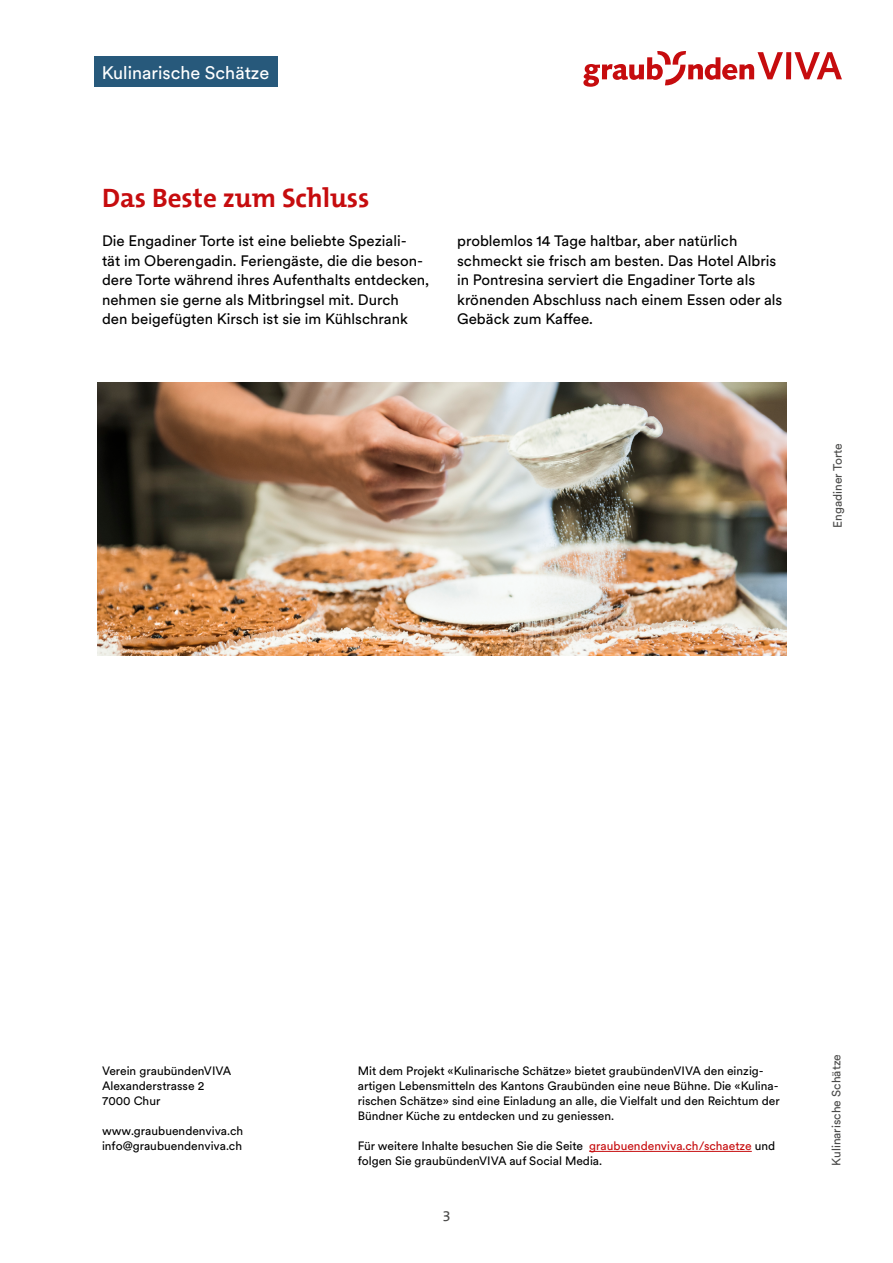
<style>
.page{position:relative;width:893px;height:1263px;background:#fff}
.page>*{position:absolute;margin:0;border:0;box-sizing:border-box;transform-origin:0 0}
.t1{font:700 27px "The Mix B";color:#c60c0e}
.t2{font:18px "Circulargraubuenden";color:#fff}
.t3{font:15px/19.5px "Circulargraubuenden";color:#000}
.t4{font:15px "The Mix B";color:#4a4a49}
.t5{font:12px/15px "Circulargraubuenden";color:#000}
.t6{font:12px "Circulargraubuenden";color:#4a4a49}
.s1{color:#c60c0e}
</style>
<div class="page">
<hr style="left:589px;top:1151px;width:163px;height:1px;background:#c60c0e">
<img style="left:98px;top:383px;width:689px;height:273px">
<svg style="left:583px;top:51px;width:200px;height:36px"></svg>
<div style="left:786px;top:52px;width:5px;height:27px;background:#c60c0e"></div>
<svg style="left:794px;top:52px;width:48px;height:27px"></svg>
<div style="left:94px;top:57px;width:184px;height:30px;background:#27597b"></div>
<h2 class="t2" style="left:102px;top:60px;width:169px">Kulinarische Schätze</h2>
<h1 class="t1" style="left:102px;top:181px;width:269px">Das Beste zum Schluss</h1>
<p class="t3" style="left:102px;top:230px;width:329px">Die Engadiner Torte ist eine beliebte Speziali-<br>tät im Oberengadin. Feriengäste, die die beson&shy;dere Torte während ihres Aufenthalts entdecken, nehmen sie gerne als Mitbringsel mit. Durch<br>den beigefügten Kirsch ist sie im Kühlschrank</p>
<p class="t3" style="left:457px;top:230px;width:327px">problemlos 14 Tage haltbar, aber natürlich schmeckt sie frisch am besten. Das Hotel Albris in Pontresina serviert die Engadiner Torte als krönenden Abschluss nach einem Essen oder als Gebäck zum Kaffee.</p>
<p class="t6" style="left:830px;top:528px;width:86px;rotate:-90deg">Engadiner Torte</p>
<p class="t5" style="left:102px;top:1063px;width:131px">Verein graubündenVIVA<br>Alexanderstrasse 2<br>7000 Chur</p>
<p class="t5" style="left:102px;top:1123px;width:143px">www.graubuendenviva.ch info@graubuendenviva.ch</p>
<p class="t5" style="left:358px;top:1063px;width:423px">Mit dem Projekt «Kulinarische Schätze» bietet graubündenVIVA den einzig&shy;artigen Lebensmitteln des Kantons Graubünden eine neue Bühne. Die «Kulina&shy;rischen Schätze» sind eine Einladung an alle, die Vielfalt und den Reichtum der Bündner Küche zu entdecken und zu geniessen.</p>
<p class="t5" style="left:358px;top:1138px;width:419px">Für weitere Inhalte besuchen Sie die Seite <span class="s1">graubuendenviva.ch/schaetze</span> und folgen Sie graubündenVIVA auf Social Media.</p>
<p class="t4" style="left:442px;top:1206px;width:10px">3</p>
<p class="t6" style="left:828px;top:1166px;width:113px;rotate:-90deg">Kulinarische Schätze</p>
</div>
